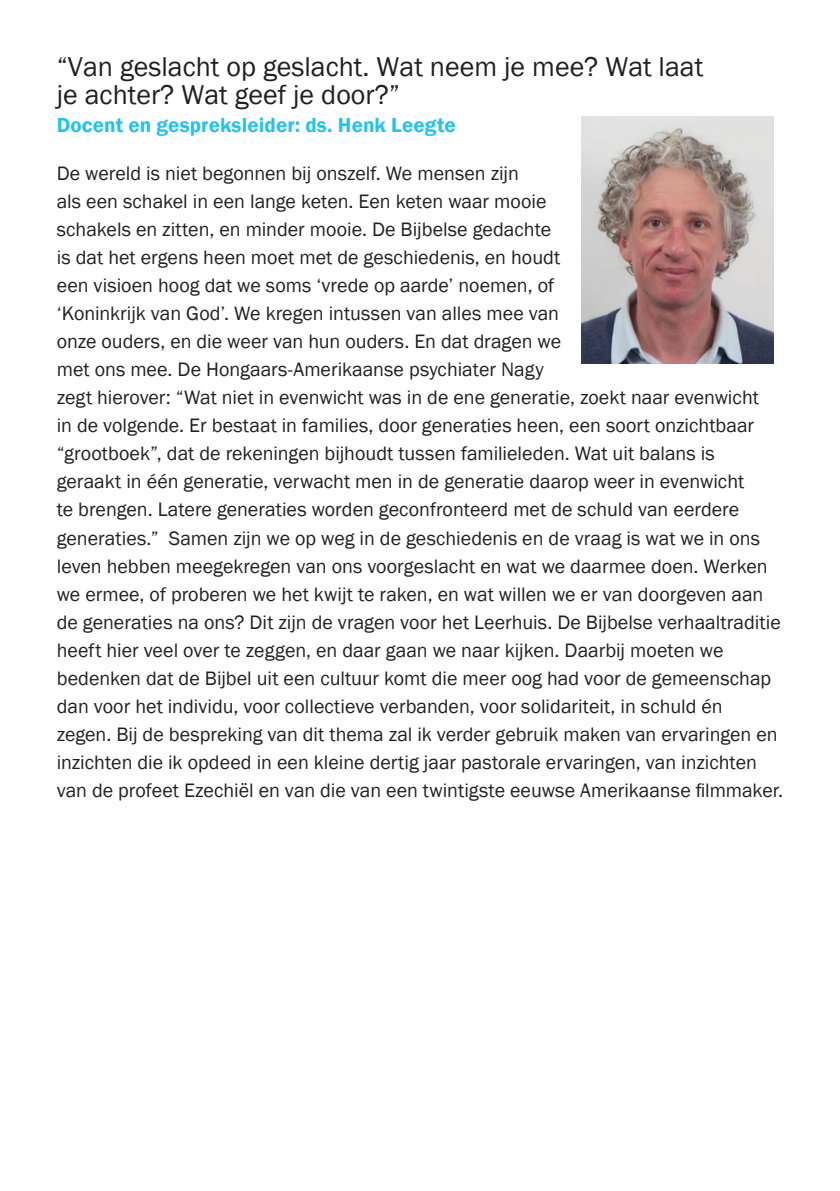
<style>
.page{position:relative;width:840px;height:1191px;background:#fff}
.page>*{position:absolute;margin:0;border:0;box-sizing:border-box;transform-origin:0 0}
.t1{font:28px/28px "Franklin Gothic";color:#231f20}
.t2{font:600 21px "Franklin Gothic";letter-spacing:.005em;color:#22c2f3}
.t3{font:20px/28px "Franklin Gothic";color:#231f20}
</style>
<div class="page">
<img style="left:581px;top:116px;width:192px;height:247px">
<h1 class="t1" style="left:57px;top:54px;width:647px">“Van geslacht op geslacht. Wat neem je mee? Wat laat je achter? Wat geef je door?”</h1>
<p class="t2" style="left:57px;top:112px;width:400px">Docent en gespreksleider: ds. Henk Leegte</p>
<p class="t3" style="left:57px;top:160px;width:727px">De wereld is niet begonnen bij onszelf. We mensen zijn<br>als een schakel in een lange keten. Een keten waar mooie<br>schakels en zitten, en minder mooie. De Bijbelse gedachte<br>is dat het ergens heen moet met de geschiedenis, en houdt<br>een visioen hoog dat we soms ‘vrede op aarde’ noemen, of<br>‘Koninkrijk van God’. We kregen intussen van alles mee van<br>onze ouders, en die weer van hun ouders. En dat dragen we<br>met ons mee. De Hongaars-Amerikaanse psychiater Nagy<br>zegt hierover: “Wat niet in evenwicht was in de ene generatie, zoekt naar evenwicht<br>in de volgende. Er bestaat in families, door generaties heen, een soort onzichtbaar “grootboek”, dat de rekeningen bijhoudt tussen familieleden. Wat uit balans is geraakt in één generatie, verwacht men in de generatie daarop weer in evenwicht<br>te brengen. Latere generaties worden geconfronteerd met de schuld van eerdere generaties.” Samen zijn we op weg in de geschiedenis en de vraag is wat we in ons leven hebben meegekregen van ons voorgeslacht en wat we daarmee doen. Werken we ermee, of proberen we het kwijt te raken, en wat willen we er van doorgeven aan de generaties na ons? Dit zijn de vragen voor het Leerhuis. De Bijbelse verhaaltraditie heeft hier veel over te zeggen, en daar gaan we naar kijken. Daarbij moeten we bedenken dat de Bijbel uit een cultuur komt die meer oog had voor de gemeenschap dan voor het individu, voor collectieve verbanden, voor solidariteit, in schuld én<br>zegen. Bij de bespreking van dit thema zal ik verder gebruik maken van ervaringen en inzichten die ik opdeed in een kleine dertig jaar pastorale ervaringen, van inzichten van de profeet Ezechiël en van die van een twintigste eeuwse Amerikaanse filmmaker.</p>
</div>
